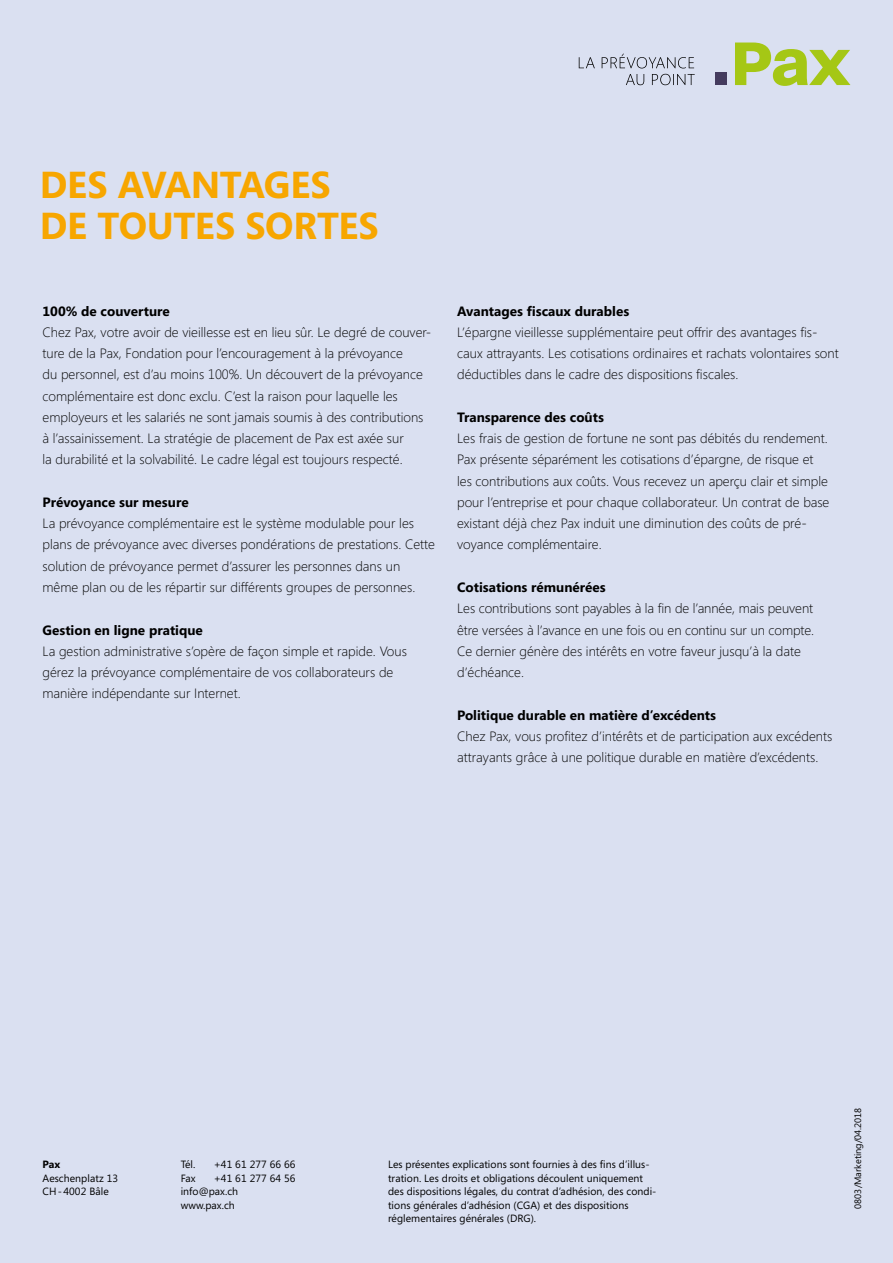
<style>
.page{position:relative;width:893px;height:1263px;background:#dae0f1}
.page>*{position:absolute;margin:0;border:0;box-sizing:border-box;transform-origin:0 0}
.t1{font:700 37.5px/40.5px "Segoe";letter-spacing:-.01em;color:#f7a600}
.t2{font:300 13.5px/21.3px "Segoe";color:#000}
.t3{font:700 13.5px "Segoe";color:#000}
.t4{font:10.5px/13.5px "Segoe";letter-spacing:.005em;color:#000}
.t5{font:700 10.5px "Segoe";color:#000}
.t6{font:9.3px "Segoe";color:#000}
</style>
<div class="page">
<svg style="left:735px;top:43px;width:115px;height:43px"></svg>
<div style="left:715px;top:73px;width:12px;height:12px;background:#443b5e"></div>
<svg style="left:626px;top:74px;width:69px;height:11px"></svg>
<svg style="left:579px;top:54px;width:115px;height:14px"></svg>
<h1 class="t1" style="left:40px;top:164px;width:340px">DES AVANTAGES<br>DE TOUTES SORTES</h1>
<p class="t3" style="left:43px;top:301px;width:129px">100% de couverture</p>
<p class="t2" style="left:43px;top:321px;width:390px">Chez Pax, votre avoir de vieillesse est en lieu sûr. Le degré de couver&shy;ture de la Pax, Fondation pour l’encouragement à la prévoyance<br>du personnel, est d’au moins 100%. Un découvert de la prévoyance complémentaire est donc exclu. C’est la raison pour laquelle les employeurs et les salariés ne sont jamais soumis à des contributions à l’assainissement. La stratégie de placement de Pax est axée sur<br>la durabilité et la solvabilité. Le cadre légal est toujours respecté.</p>
<p class="t3" style="left:43px;top:492px;width:148px">Prévoyance sur mesure</p>
<p class="t2" style="left:43px;top:513px;width:394px">La prévoyance complémentaire est le système modulable pour les plans de prévoyance avec diverses pondérations de prestations. Cette solution de prévoyance permet d’assurer les personnes dans un même plan ou de les répartir sur différents groupes de personnes.</p>
<p class="t3" style="left:43px;top:620px;width:162px">Gestion en ligne pratique</p>
<p class="t2" style="left:43px;top:640px;width:366px">La gestion administrative s’opère de façon simple et rapide. Vous gérez la prévoyance complémentaire de vos collaborateurs de manière indépendante sur Internet.</p>
<p class="t3" style="left:457px;top:301px;width:174px">Avantages fiscaux durables</p>
<p class="t2" style="left:457px;top:322px;width:383px">L’épargne vieillesse supplémentaire peut offrir des avantages fis&shy;caux attrayants. Les cotisations ordinaires et rachats volontaires sont déductibles dans le cadre des dispositions fiscales.</p>
<p class="t3" style="left:457px;top:407px;width:148px">Transparence des coûts</p>
<p class="t2" style="left:457px;top:428px;width:374px">Les frais de gestion de fortune ne sont pas débités du rendement.<br>Pax présente séparément les cotisations d’épargne, de risque et les contributions aux coûts. Vous recevez un aperçu clair et simple pour l’entreprise et pour chaque collaborateur. Un contrat de base existant déjà chez Pax induit une diminution des coûts de pré&shy;voyance complémentaire.</p>
<p class="t3" style="left:457px;top:578px;width:150px">Cotisations rémunérées</p>
<p class="t2" style="left:457px;top:598px;width:359px">Les contributions sont payables à la fin de l’année, mais peuvent être versées à l’avance en une fois ou en continu sur un compte.<br>Ce dernier génère des intérêts en votre faveur jusqu’à la date d’échéance.</p>
<p class="t3" style="left:457px;top:705px;width:260px">Politique durable en matière d’excédents</p>
<p class="t2" style="left:457px;top:725px;width:377px">Chez Pax, vous profitez d’intérêts et de participation aux excédents attrayants grâce à une politique durable en matière d’excédents.</p>
<p class="t5" style="left:43px;top:1157px;width:19px">Pax</p>
<p class="t4" style="left:43px;top:1171px;width:77px">Aeschenplatz 13<br>CH- 4002 Bâle</p>
<p class="t4" style="left:181px;top:1157px;width:16px">Tél.</p>
<p class="t4" style="left:214px;top:1157px;width:83px">+41 61 277 66 66</p>
<p class="t4" style="left:181px;top:1171px;width:16px">Fax</p>
<p class="t4" style="left:181px;top:1171px;width:116px;text-indent:33px">+41 61 277 64 56 info@pax.ch<br>www.pax.ch</p>
<p class="t4" style="left:388px;top:1157px;width:270px">Les présentes explications sont fournies à des fins d’illus&shy;tration. Les droits et obligations découlent uniquement des dispositions légales, du contrat d’adhésion, des condi&shy;tions générales d’adhésion (CGA) et des dispositions réglementaires générales (DRG).</p>
<p class="t6" style="left:851px;top:1208px;width:103px;rotate:-90deg">0803/Marketing/04.2018</p>
</div>
